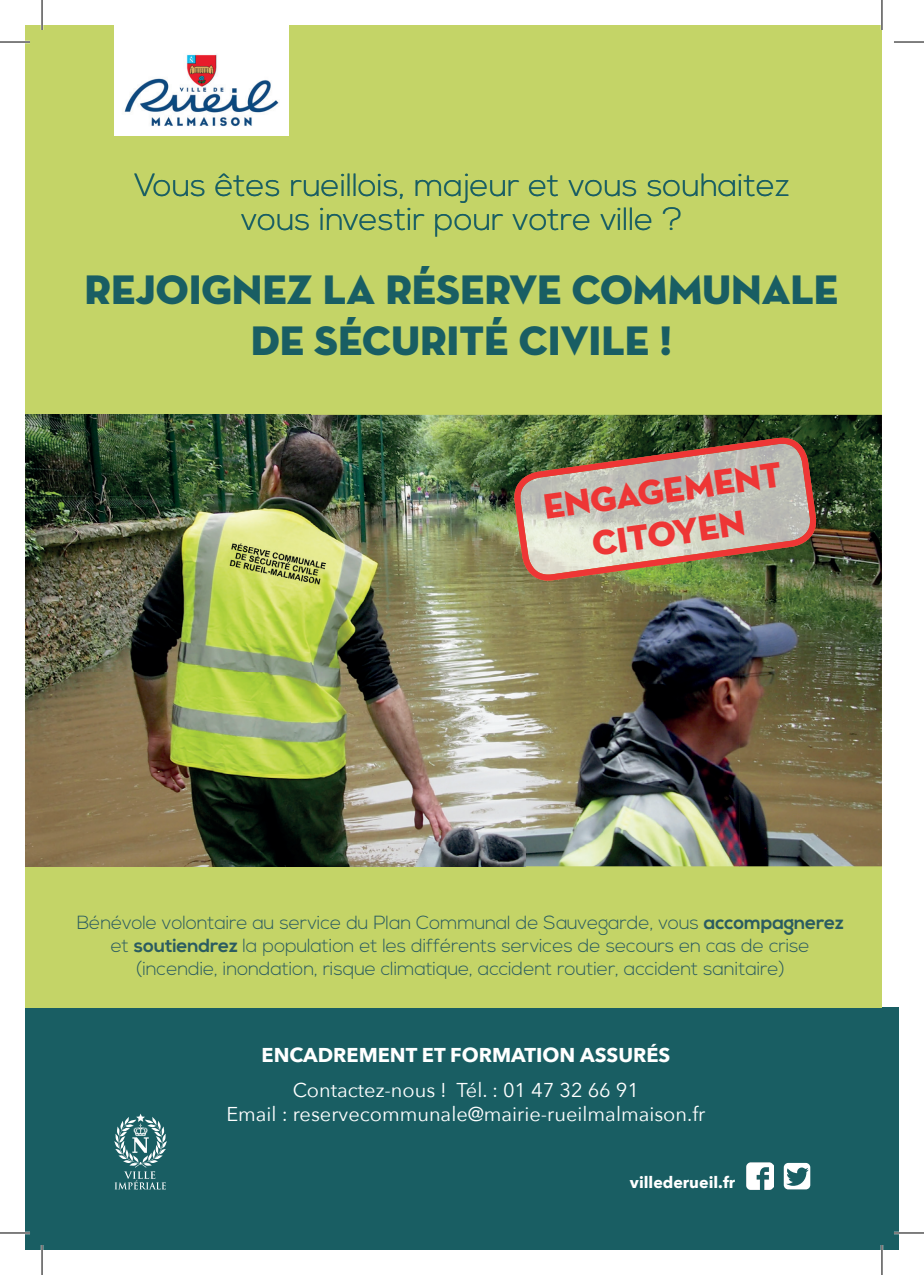
<style>
.page{position:relative;width:924px;height:1275px;background:#fff}
.page>*{position:absolute;margin:0;border:0;box-sizing:border-box;transform-origin:0 0}
.t1{font:42px/50.4px "Neutra Disp Titling";color:#195e63;text-align:center}
.t2{font:36px/43.2px "Neutra Disp Titling";color:#ee3635;text-align:center}
.t3{font:300 32px/34px "Nexa";color:#195e63;text-align:center}
.t4{font:20px/24px "Avenir Next";color:#fff;text-align:center}
.t5{font:700 20px "Avenir Next";color:#fff}
.t6{font:300 19px/22.8px "Nexa";letter-spacing:-.01em;color:#2b5c60;text-align:center}
.t7{font:700 16px "Avenir Next";color:#fff}
.s1{font-weight:700}
</style>
<div class="page">
<div style="left:25px;top:1007px;width:873px;height:243px;background:#195e63"></div>
<div style="left:25px;top:25px;width:856px;height:982px;background:#c4d467"></div>
<img style="left:25px;top:415px;width:499px;height:451px">
<img style="left:815px;top:415px;width:66px;height:64px">
<img style="left:739px;top:479px;width:142px;height:387px">
<img style="left:524px;top:642px;width:215px;height:224px">
<div style="left:114px;top:25px;width:174px;height:64px;background:#fff"></div>
<img style="left:114px;top:54px;width:174px;height:82px">
<svg style="left:114px;top:1113px;width:53px;height:76px"></svg>
<img style="left:746px;top:1163px;width:27px;height:26px">
<svg style="left:783px;top:1163px;width:26px;height:26px"></svg>
<img style="left:514px;top:414px;width:301px;height:228px">
<hr style="left:0;top:41px;width:30px;height:2px;background:#fff">
<hr style="left:0;top:1231px;width:30px;height:3px;background:#fff">
<hr style="left:893px;top:1231px;width:30px;height:3px;background:#fff">
<hr style="left:41px;top:0;width:2px;height:30px;background:#fff">
<hr style="left:41px;top:1245px;width:2px;height:30px;background:#fff">
<hr style="left:880px;top:0;width:2px;height:30px;background:#fff">
<hr style="left:880px;top:1245px;width:2px;height:30px;background:#fff">
<hr style="left:0;top:42px;width:30px;height:1px;background:#000">
<hr style="left:893px;top:42px;width:30px;height:1px;background:#000">
<hr style="left:0;top:1232px;width:30px;height:1px;background:#000">
<hr style="left:893px;top:1232px;width:30px;height:1px;background:#000">
<hr style="left:42px;top:0;width:1px;height:30px;background:#000">
<hr style="left:42px;top:1245px;width:1px;height:30px;background:#000">
<hr style="left:881px;top:0;width:1px;height:30px;background:#000">
<hr style="left:881px;top:1245px;width:1px;height:30px;background:#000">
<h3 class="t3" style="left:134px;top:169px;width:657px">Vous êtes rueillois, majeur et vous souhaitez vous investir pour votre ville ?</h3>
<h1 class="t1" style="left:84px;top:265px;width:754px">REJOIGNEZ LA RÉSERVE COMMUNALE<br>DE SÉCURITÉ CIVILE !</h1>
<h2 class="t2" style="left:540px;top:486px;width:241px;rotate:-8deg">ENGAGEMENT<br>CITOYEN</h2>
<p class="t6" style="left:77px;top:912px;width:768px">Bénévole volontaire au service du Plan Communal de Sauvegarde, vous <span class="s1">accompagnerez </span>et <span class="s1">soutiendrez</span> la population et les différents services de secours en cas de crise (incendie, inondation, risque climatique, accident routier, accident sanitaire)</p>
<p class="t5" style="left:261px;top:1037px;width:410px">ENCADREMENT ET FORMATION ASSURÉS</p>
<p class="t4" style="left:226px;top:1077px;width:480px">Contactez-nous ! Tél. : 01 47 32 66 91<br>Email : reservecommunale@mairie-rueilmalmaison.fr</p>
<p class="t7" style="left:629px;top:1168px;width:107px">villederueil.fr</p>
</div>
